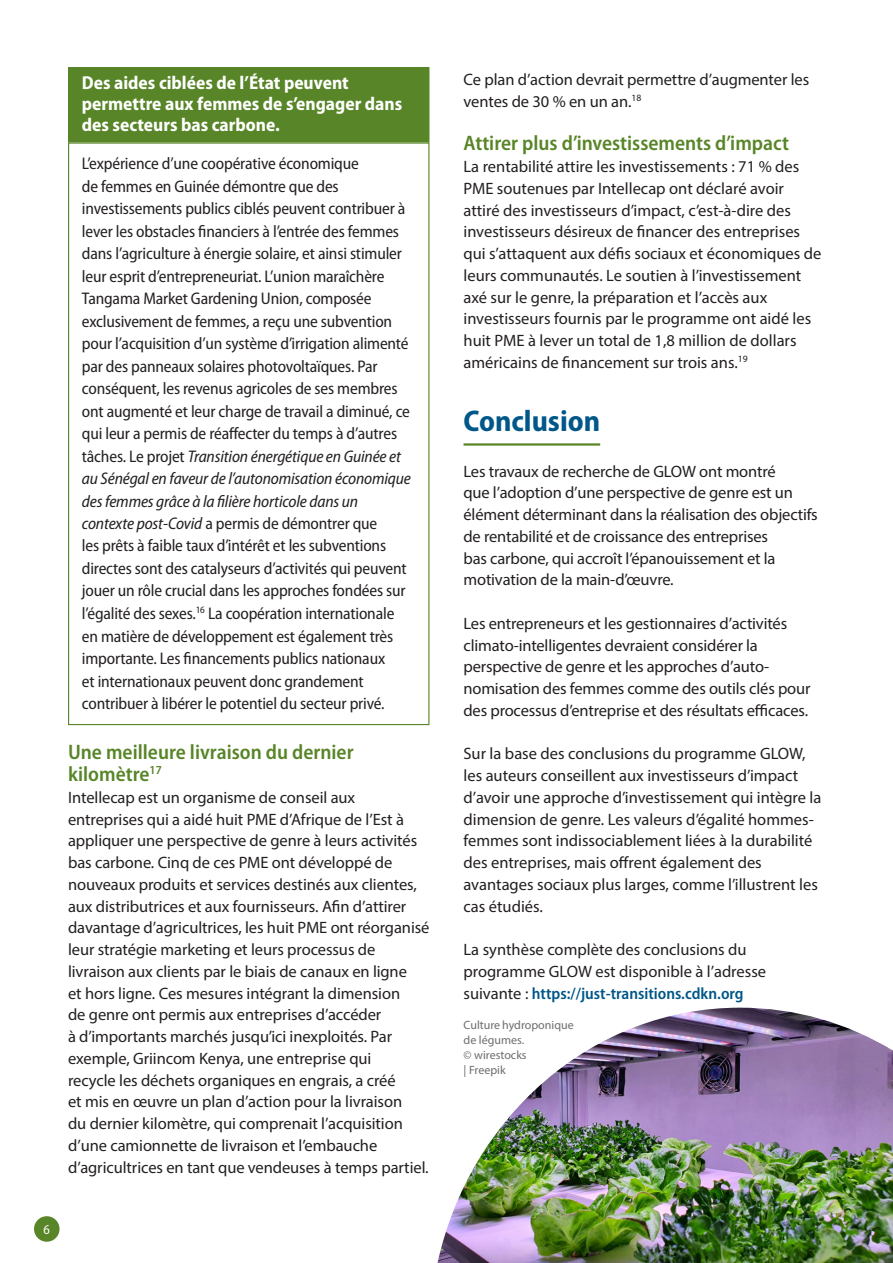
<style>
.page{position:relative;width:893px;height:1263px;background:#fff}
.page>*{position:absolute;margin:0;border:0;box-sizing:border-box;transform-origin:0 0}
.t1{font:700 semi-condensed 30px "Myriad Pro";color:#005789}
.t2{font:600 semi-condensed 21px/21.8px "Myriad Pro";color:#588527}
.t3{font:700 semi-condensed 18.75px/21px "Myriad Pro";color:#fff}
.t4{font:semi-condensed 16.8px/22.5px "Myriad Pro";letter-spacing:-.01em;color:#231f20}
.t5{font:16.5px/21.8px "Myriad Pro";letter-spacing:-.005em;color:#231f20}
.t6{font:semi-condensed 13.5px "Myriad Pro";color:#fff}
.t7{font:12px/15px "Myriad Pro";color:#6c6d70}
.s1{font-style:italic}
.s2{font-weight:600;font-stretch:semi-condensed;color:#005789}
</style>
<div class="page">
<img style="left:443px;top:1008px;width:450px;height:231px">
<img style="left:437px;top:1239px;width:456px;height:24px">
<div style="left:69px;top:68px;width:359px;height:74px;background:#588527"></div>
<div style="left:68px;top:67px;width:361px;height:75px;border:1px solid #588527"></div>
<hr style="left:463px;top:443px;width:137px;height:3px;background:#588527">
<div style="left:34px;top:1216px;width:26px;height:26px;background:#588527;border-radius:50%"></div>
<p class="t3" style="left:82px;top:72px;width:322px">Des aides ciblées de l’État peuvent permettre aux femmes de s’engager dans des secteurs bas carbone.</p>
<p class="t4" style="left:82px;top:153px;width:330px">L’expérience d’une coopérative économique<br>de femmes en Guinée démontre que des investissements publics ciblés peuvent contribuer à lever les obstacles financiers à l’entrée des femmes dans l’agriculture à énergie solaire, et ainsi stimuler leur esprit d’entrepreneuriat. L’union maraîchère Tangama Market Gardening Union, composée exclusivement de femmes, a reçu une subvention pour l’acquisition d’un système d’irrigation alimenté par des panneaux solaires photovoltaïques. Par conséquent, les revenus agricoles de ses membres ont augmenté et leur charge de travail a diminué, ce qui leur a permis de réaffecter du temps à d’autres tâches. Le projet <span class="s1">Transition énergétique en Guinée et au Sénégal en faveur de l’autonomisation économique des femmes grâce à la filière horticole dans un contexte post-Covid</span> a permis de démontrer que<br>les prêts à faible taux d’intérêt et les subventions directes sont des catalyseurs d’activités qui peuvent jouer un rôle crucial dans les approches fondées sur l’égalité des sexes.<sup>16</sup> La coopération internationale en matière de développement est également très importante. Les financements publics nationaux<br>et internationaux peuvent donc grandement contribuer à libérer le potentiel du secteur privé.</p>
<p class="t2" style="left:68px;top:742px;width:287px">Une meilleure livraison du dernier kilomètre<sup>17</sup></p>
<p class="t5" style="left:68px;top:786px;width:363px">Intellecap est un organisme de conseil aux entreprises qui a aidé huit PME d’Afrique de l’Est à appliquer une perspective de genre à leurs activités bas carbone. Cinq de ces PME ont développé de nouveaux produits et services destinés aux clientes, aux distributrices et aux fournisseurs. Afin d’attirer davantage d’agricultrices, les huit PME ont réorganisé leur stratégie marketing et leurs processus de livraison aux clients par le biais de canaux en ligne<br>et hors ligne. Ces mesures intégrant la dimension<br>de genre ont permis aux entreprises d’accéder<br>à d’importants marchés jusqu’ici inexploités. Par exemple, Griincom Kenya, une entreprise qui<br>recycle les déchets organiques en engrais, a créé<br>et mis en œuvre un plan d’action pour la livraison<br>du dernier kilomètre, qui comprenait l’acquisition d’une camionnette de livraison et l’embauche d’agricultrices en tant que vendeuses à temps partiel.</p>
<p class="t6" style="left:44px;top:1222px;width:8px">6</p>
<p class="t5" style="left:463px;top:68px;width:347px">Ce plan d’action devrait permettre d’augmenter les ventes de 30 % en un an.<sup>18</sup></p>
<p class="t2" style="left:463px;top:133px;width:327px">Attirer plus d’investissements d’impact</p>
<p class="t5" style="left:463px;top:155px;width:359px">La rentabilité attire les investissements : 71 % des PME soutenues par Intellecap ont déclaré avoir attiré des investisseurs d’impact, c’est-à-dire des investisseurs désireux de financer des entreprises qui s’attaquent aux défis sociaux et économiques de leurs communautés. Le soutien à l’investissement axé sur le genre, la préparation et l’accès aux investisseurs fournis par le programme ont aidé les huit PME à lever un total de 1,8 million de dollars américains de financement sur trois ans.<sup>19</sup></p>
<h1 class="t1" style="left:463px;top:401px;width:138px">Conclusion</h1>
<p class="t5" style="left:463px;top:460px;width:356px">Les travaux de recherche de GLOW ont montré<br>que l’adoption d’une perspective de genre est un élément déterminant dans la réalisation des objectifs de rentabilité et de croissance des entreprises<br>bas carbone, qui accroît l’épanouissement et la motivation de la main-d’œuvre.</p>
<p class="t5" style="left:463px;top:612px;width:348px">Les entrepreneurs et les gestionnaires d’activités climato-intelligentes devraient considérer la perspective de genre et les approches d’auto&shy;nomisation des femmes comme des outils clés pour des processus d’entreprise et des résultats efficaces.</p>
<p class="t5" style="left:463px;top:743px;width:359px">Sur la base des conclusions du programme GLOW, les auteurs conseillent aux investisseurs d’impact d’avoir une approche d’investissement qui intègre la dimension de genre. Les valeurs d’égalité hommes&shy;femmes sont indissociablement liées à la durabilité des entreprises, mais offrent également des avantages sociaux plus larges, comme l’illustrent les cas étudiés.</p>
<p class="t5" style="left:463px;top:938px;width:304px">La synthèse complète des conclusions du programme GLOW est disponible à l’adresse suivante : <span class="s2">https://just-transitions.cdkn.org</span></p>
<p class="t7" style="left:464px;top:1017px;width:112px">Culture hydroponique de légumes.<br>© wirestocks<br>| Freepik</p>
</div>
